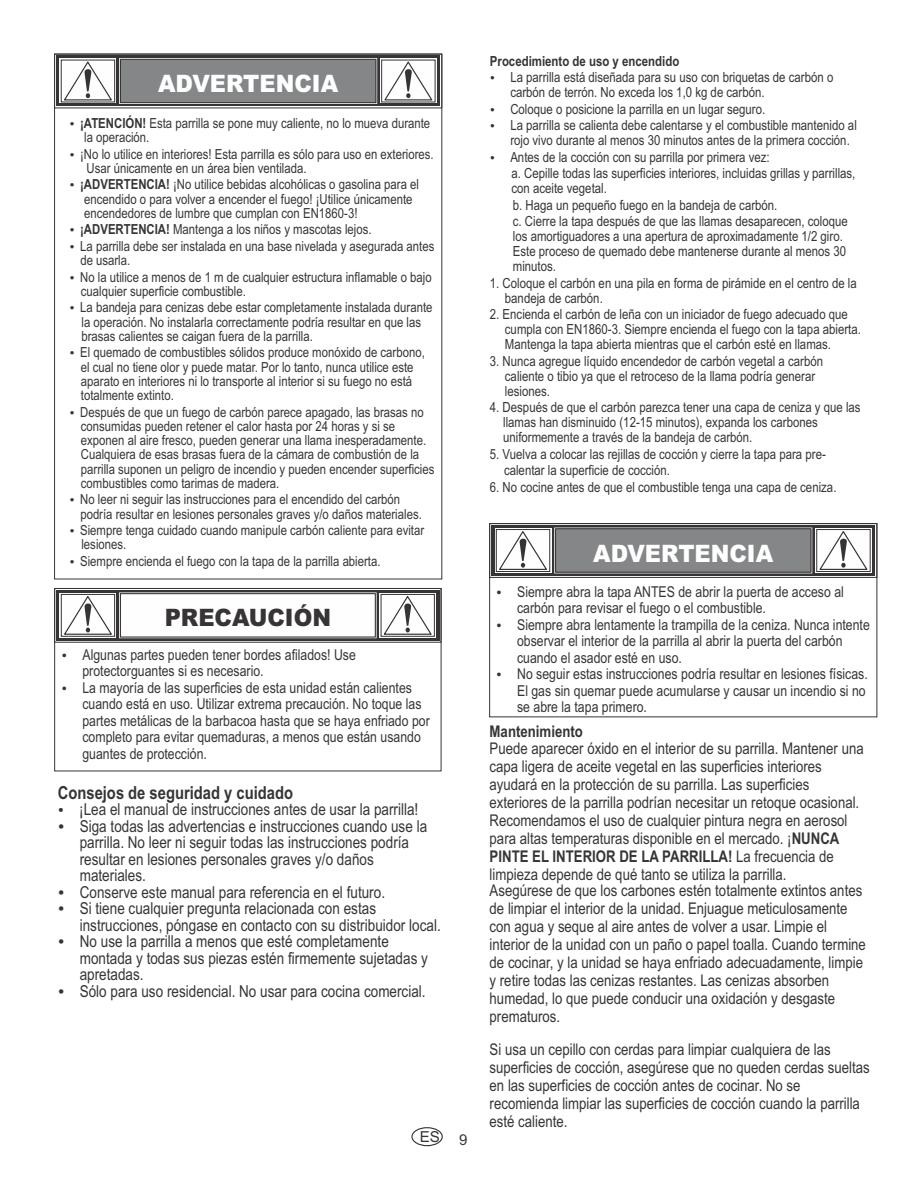
<style>
.page{position:relative;width:918px;height:1188px;background:#fff}
.page>*{position:absolute;margin:0;border:0;box-sizing:border-box;transform-origin:0 0}
.t1{font:900 24px "Arial";color:#fefefe;scale:.94 1}
.t2{font:900 24px "Arial";color:#373435;scale:.94 1}
.t3{font:700 18px "Arial Narrow";color:#373435}
.t4{font:16.5px/16.5px "Arial Narrow";color:#373435}
.t5{font:16.2px/18px "Arial Narrow";color:#373435}
.t6{font:700 16.2px "Arial Narrow";color:#373435}
.t7{font:15.15px "Arial";color:#373435}
.t8{font:15px/16.5px "Arial Narrow";color:#373435}
.t9{font:15px "Arial";color:#373435}
.t10{font:13.95px/15px "Arial Narrow";color:#373435}
.t11{font:700 13.95px "Arial Narrow";color:#373435}
.t12{font:13.8px/14.2px "Arial Narrow";color:#373435}
.s1{font-weight:700}
</style>
<div class="page">
<div style="left:411px;top:1127px;width:32px;height:19px;border:1px solid #373435;border-radius:50%"></div>
<div style="left:489px;top:523px;width:388px;height:55px;border:1px solid #373435"></div>
<div style="left:489px;top:523px;width:388px;height:194px;border:1px solid #373435"></div>
<svg style="left:491px;top:525px;width:384px;height:51px;background:#4d4b4b"></svg>
<div style="left:815px;top:528px;width:57px;height:45px;background:#fefefe"></div>
<div style="left:816px;top:529px;width:55px;height:43px;border:1px solid #373435"></div>
<svg style="left:818px;top:527px;width:51px;height:44px"></svg>
<svg style="left:555px;top:528px;width:257px;height:45px;background:#808284"></svg>
<svg style="left:495px;top:528px;width:56px;height:45px"></svg>
<div style="left:496px;top:529px;width:54px;height:43px;border:1px solid #373435"></div>
<svg style="left:497px;top:530px;width:52px;height:41px"></svg>
<div style="left:54px;top:588px;width:387px;height:55px;border:1px solid #373435"></div>
<div style="left:54px;top:588px;width:387px;height:183px;border:1px solid #373435"></div>
<svg style="left:56px;top:590px;width:383px;height:51px;background:#4c4a4b"></svg>
<div style="left:379px;top:593px;width:57px;height:45px;background:#a6a5a5"></div>
<div style="left:381px;top:594px;width:54px;height:43px;border:1px solid #373435"></div>
<svg style="left:382px;top:595px;width:51px;height:40px;background:#e2e2e2"></svg>
<svg style="left:120px;top:593px;width:256px;height:45px"></svg>
<svg style="left:60px;top:593px;width:56px;height:45px"></svg>
<div style="left:61px;top:594px;width:54px;height:43px;border:1px solid #373435"></div>
<svg style="left:62px;top:595px;width:51px;height:40px"></svg>
<div style="left:56px;top:56px;width:384px;height:50px;background:#373435"></div>
<div style="left:380px;top:59px;width:57px;height:44px;background:#858383"></div>
<div style="left:381px;top:60px;width:54px;height:42px;border:1px solid #373435"></div>
<div style="left:119px;top:58px;width:258px;height:46px;border:1px solid #fefefe"></div>
<svg style="left:383px;top:60px;width:51px;height:41px;background:#e0e0e0"></svg>
<div style="left:120px;top:59px;width:257px;height:44px;background:#848688"></div>
<svg style="left:60px;top:59px;width:56px;height:44px"></svg>
<div style="left:61px;top:60px;width:54px;height:42px;border:1px solid #373435"></div>
<svg style="left:62px;top:60px;width:51px;height:41px;background:#e0e0e0"></svg>
<h1 class="t1" style="left:158px;top:75px;width:193px">ADVERTENCIA</h1>
<p class="t12" style="left:80px;top:117px;width:352px"><span class="s1">¡ATENCIÓN!</span> Esta parrilla se pone muy caliente, no lo mueva durante la operación.</p>
<p class="t12" style="left:87px;top:148px;width:349px;text-indent:-6px">¡No lo utilice en interiores! Esta parrilla es sólo para uso en exteriores.<br>Usar únicamente en un área bien ventilada.</p>
<p class="t12" style="left:80px;top:179px;width:340px"><span class="s1">¡ADVERTENCIA!</span> ¡No utilice bebidas alcohólicas o gasolina para el encendido o para volver a encender el fuego! ¡Utilice únicamente encendedores de lumbre que cumplan con EN1860-3!</p>
<p class="t12" style="left:80px;top:222px;width:356px;line-height:16.5px"><span class="s1">¡ADVERTENCIA!</span> Mantenga a los niños y mascotas lejos.<br>La parrilla debe ser instalada en una base nivelada y asegurada antes</p>
<p class="t12" style="left:80px;top:253px;width:353px;line-height:16.5px">de usarla.<br>No la utilice a menos de 1 m de cualquier estructura inflamable o bajo</p>
<p class="t12" style="left:80px;top:284px;width:354px;line-height:16.5px">cualquier superficie combustible.<br>La bandeja para cenizas debe estar completamente instalada durante</p>
<p class="t12" style="left:81px;top:316px;width:341px">la operación. No instalarla correctamente podría resultar en que las brasas calientes se caigan fuera de la parrilla.</p>
<p class="t12" style="left:80px;top:347px;width:346px">El quemado de combustibles sólidos produce monóxido de carbono, el cual no tiene olor y puede matar. Por lo tanto, nunca utilice este aparato en interiores ni lo transporte al interior si su fuego no está totalmente extinto.</p>
<p class="t12" style="left:80px;top:406px;width:356px">Después de que un fuego de carbón parece apagado, las brasas no consumidas pueden retener el calor hasta por 24 horas y si se exponen al aire fresco, pueden generar una llama inesperadamente.<br>Cualquiera de esas brasas fuera de la cámara de combustión de la parrilla suponen un peligro de incendio y pueden encender superficies combustibles como tarimas de madera.</p>
<p class="t12" style="left:80px;top:494px;width:343px">No leer ni seguir las instrucciones para el encendido del carbón podría resultar en lesiones personales graves y/o daños materiales.</p>
<p class="t12" style="left:80px;top:524px;width:346px">Siempre tenga cuidado cuando manipule carbón caliente para evitar lesiones.</p>
<p class="t12" style="left:80px;top:555px;width:302px">Siempre encienda el fuego con la tapa de la parrilla abierta.</p>
<h1 class="t2" style="left:165px;top:609px;width:179px">PRECAUCIÓN</h1>
<p class="t8" style="left:82px;top:648px;width:349px">Algunas partes pueden tener bordes afilados! Use protectorguantes si es necesario.<br>La mayoría de las superficies de esta unidad están calientes cuando está en uso. Utilizar extrema precaución. No toque las partes metálicas de la barbacoa hasta que se haya enfriado por completo para evitar quemaduras, a menos que están usando guantes de protección.</p>
<h2 class="t3" style="left:58px;top:786px;width:237px">Consejos de seguridad y cuidado</h2>
<p class="t4" style="left:79px;top:803px;width:363px">¡Lea el manual de instrucciones antes de usar la parrilla!<br>Siga todas las advertencias e instrucciones cuando use la parrilla. No leer ni seguir todas las instrucciones podría resultar en lesiones personales graves y/o daños materiales.<br>Conserve este manual para referencia en el futuro.<br>Si tiene cualquier pregunta relacionada con estas instrucciones, póngase en contacto con su distribuidor local.<br>No use la parrilla a menos que esté completamente montada y todas sus piezas estén firmemente sujetadas y apretadas.<br>Sólo para uso residencial. No usar para cocina comercial.</p>
<p class="t7" style="left:420px;top:1131px;width:22px">ES</p>
<p class="t9" style="left:459px;top:1135px;width:10px">9</p>
<p class="t11" style="left:490px;top:56px;width:191px">Procedimiento de uso y encendido</p>
<p class="t10" style="left:510px;top:71px;width:325px">La parrilla está diseñada para su uso con briquetas de carbón o carbón de terrón. No exceda los 1,0 kg de carbón.</p>
<p class="t10" style="left:510px;top:102px;width:348px;line-height:16.5px">Coloque o posicione la parrilla en un lugar seguro.<br>La parrilla se calienta debe calentarse y el combustible mantenido al</p>
<p class="t10" style="left:510px;top:133px;width:347px;line-height:16.5px">rojo vivo durante al menos 30 minutos antes de la primera cocción.<br>Antes de la cocción con su parrilla por primera vez:<br>a. Cepille todas las superficies interiores, incluidas grillas y parrillas,</p>
<p class="t10" style="left:512px;top:181px;width:338px;line-height:16.5px">con aceite vegetal.<br>b. Haga un pequeño fuego en la bandeja de carbón.<br>c. Cierre la tapa después de que las llamas desaparecen, coloque</p>
<p class="t10" style="left:513px;top:230px;width:335px">los amortiguadores a una apertura de aproximadamente 1/2 giro.<br>Este proceso de quemado debe mantenerse durante al menos 30 minutos.</p>
<p class="t10" style="left:505px;top:277px;width:353px;text-indent:-15px">1. Coloque el carbón en una pila en forma de pirámide en el centro de la bandeja de carbón.</p>
<p class="t10" style="left:505px;top:308px;width:358px;text-indent:-15px">2. Encienda el carbón de leña con un iniciador de fuego adecuado que cumpla con EN1860-3. Siempre encienda el fuego con la tapa abierta.<br>Mantenga la tapa abierta mientras que el carbón esté en llamas.</p>
<p class="t10" style="left:505px;top:355px;width:320px;text-indent:-15px">3. Nunca agregue líquido encendedor de carbón vegetal a carbón caliente o tibio ya que el retroceso de la llama podría generar lesiones.</p>
<p class="t10" style="left:503px;top:401px;width:359px;text-indent:-13px">4. Después de que el carbón parezca tener una capa de ceniza y que las llamas han disminuido (12-15 minutos), expanda los carbones uniformemente a través de la bandeja de carbón.</p>
<p class="t10" style="left:504px;top:447px;width:323px;line-height:16.5px;text-indent:-14px">5. Vuelva a colocar las rejillas de cocción y cierre la tapa para pre&shy;calentar la superficie de cocción.</p>
<p class="t10" style="left:490px;top:481px;width:348px">6. No cocine antes de que el combustible tenga una capa de ceniza.</p>
<h1 class="t1" style="left:593px;top:545px;width:193px">ADVERTENCIA</h1>
<p class="t8" style="left:517px;top:584px;width:354px">Siempre abra la tapa ANTES de abrir la puerta de acceso al carbón para revisar el fuego o el combustible.<br>Siempre abra lentamente la trampilla de la ceniza. Nunca intente observar el interior de la parrilla al abrir la puerta del carbón cuando el asador esté en uso.<br>No seguir estas instrucciones podría resultar en lesiones físicas.<br>El gas sin quemar puede acumularse y causar un incendio si no se abre la tapa primero.</p>
<p class="t6" style="left:490px;top:725px;width:95px">Mantenimiento</p>
<p class="t5" style="left:490px;top:741px;width:376px">Puede aparecer óxido en el interior de su parrilla. Mantener una capa ligera de aceite vegetal en las superficies interiores ayudará en la protección de su parrilla. Las superficies exteriores de la parrilla podrían necesitar un retoque ocasional.<br>Recomendamos el uso de cualquier pintura negra en aerosol para altas temperaturas disponible en el mercado. ¡<span class="s1">NUNCA PINTE EL INTERIOR DE LA PARRILLA!</span> La frecuencia de limpieza depende de qué tanto se utiliza la parrilla.</p>
<p class="t5" style="left:490px;top:883px;width:378px">Asegúrese de que los carbones estén totalmente extintos antes de limpiar el interior de la unidad. Enjuague meticulosamente con agua y seque al aire antes de volver a usar. Limpie el interior de la unidad con un paño o papel toalla. Cuando termine de cocinar, y la unidad se haya enfriado adecuadamente, limpie y retire todas las cenizas restantes. Las cenizas absorben humedad, lo que puede conducir una oxidación y desgaste prematuros.</p>
<p class="t5" style="left:490px;top:1042px;width:382px">Si usa un cepillo con cerdas para limpiar cualquiera de las superficies de cocción, asegúrese que no queden cerdas sueltas en las superficies de cocción antes de cocinar. No se recomienda limpiar las superficies de cocción cuando la parrilla esté caliente.</p>
</div>
